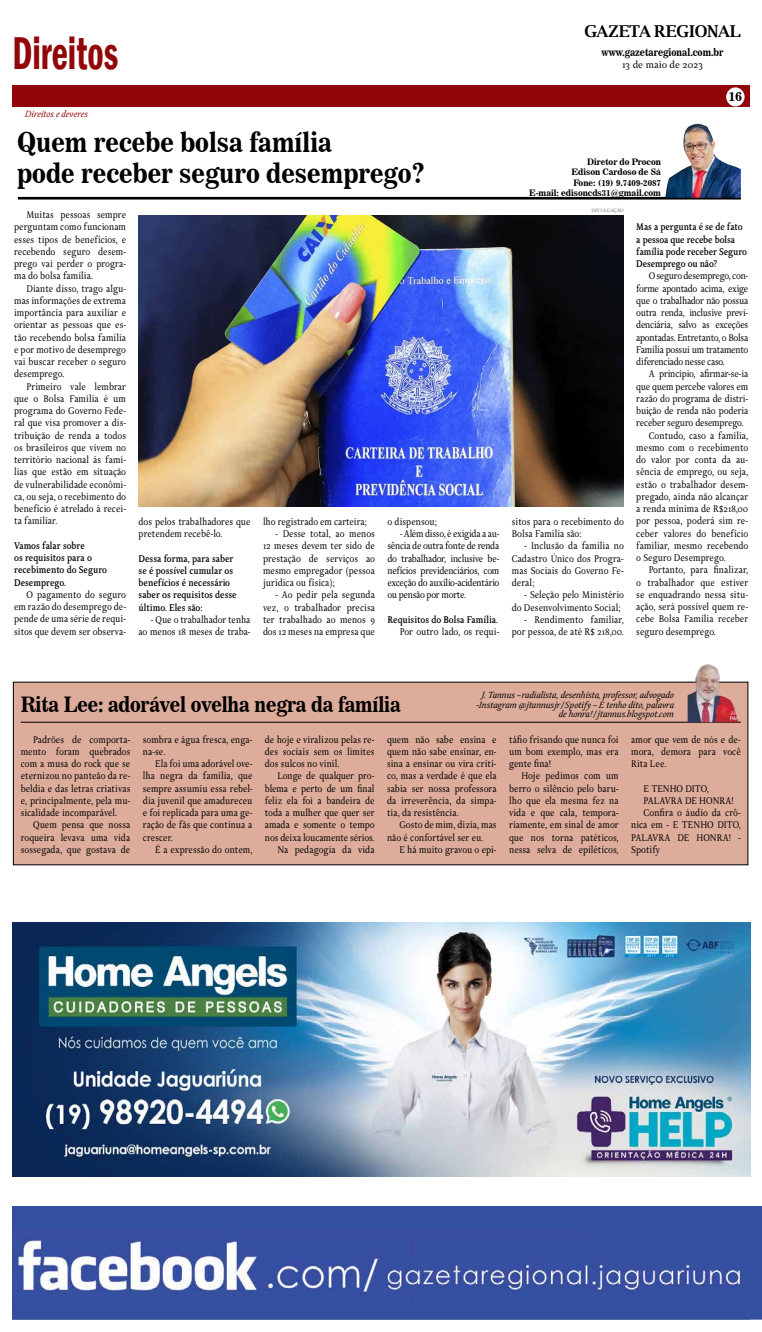
<style>
.page{position:relative;width:762px;height:1332px;background:#fff}
.page>*{position:absolute;margin:0;border:0;box-sizing:border-box;transform-origin:0 0}
.t1{font:600 condensed 47.25px "Franklin Gothic";color:#920609;scale:.75 1}
.t2{font:27.12px/30.6px "News 706 BT Bold C";color:#000;scale:.9 1}
.t3{font:21px "News 706 BT Bold C";letter-spacing:-.01em;color:#000;scale:.9 1}
.t4{font:700 16.36px "Luxi Serif";letter-spacing:-.02em;color:#000}
.t5{font:13.12px "News 706 BT Bold C";color:#000}
.t6{font:10.5px/12.2px "Delicato Pro";color:#000;text-align:justify;scale:.9 1}
.t7{font:700 10.5px/12.2px "Delicato Pro";color:#000;scale:.9 1}
.t8{font:10.5px "Delicato Pro";letter-spacing:-.02em;color:#000;scale:.9 1}
.t9{font:10.5px "News 706 BT Bold C";color:#000;scale:.87 1}
.t10{font:10.5px "Delicato Pro";letter-spacing:-.02em;color:#000}
.t11{font:italic 9.62px/9.6px "Delicato Pro";color:#000;text-align:right}
.t12{font:italic 9.62px "Delicato Pro";color:#920609}
.t13{font:8.75px/10.5px "News 706 BT Bold C";color:#000;text-align:right;scale:.96 1}
.t14{font:5.25px "Delicato Pro";color:#6d6e71}
</style>
<div class="page">
<div style="left:12px;top:85px;width:737px;height:22px;background:#920609"></div>
<div style="left:726px;top:87px;width:18px;height:19px;background:#fff;border-radius:50%"></div>
<hr style="left:18px;top:197px;width:722px;height:3px;background:#000">
<img style="left:665px;top:124px;width:75px;height:74px">
<img style="left:138px;top:216px;width:485px;height:290px">
<div style="left:13px;top:682px;width:734px;height:183px;background:#ddac9a"></div>
<hr style="left:21px;top:722px;width:719px;height:1px;background:#000">
<img style="left:687px;top:664px;width:51px;height:58px">
<img style="left:12px;top:923px;width:738px;height:254px">
<svg style="left:12px;top:1206px;width:749px;height:114px;background:#475ea8"></svg>
<h1 class="t1" style="left:12px;top:22px;width:142px">Direitos</h1>
<p class="t12" style="left:25px;top:108px;width:65px">Direitos e deveres</p>
<h2 class="t2" style="left:17px;top:127px;width:455px">Quem recebe bolsa família<br>pode receber seguro desemprego?</h2>
<p class="t6" style="left:14px;top:209px;width:126px;text-indent:12px">Muitas pessoas sempre perguntam como funcionam esses tipos de benefícios, e recebendo seguro desem&shy;prego vai perder o progra&shy;ma do bolsa família.</p>
<p class="t6" style="left:14px;top:282px;width:126px;text-indent:12px">Diante disso, trago algu&shy;mas informações de extrema importância para auxiliar e orientar as pessoas que es&shy;tão recebendo bolsa família e por motivo de desemprego vai buscar receber o seguro desemprego.</p>
<p class="t6" style="left:14px;top:380px;width:126px;text-indent:12px">Primeiro vale lembrar que o Bolsa Família é um programa do Governo Fede&shy;ral que visa promover a dis&shy;tribuição de renda a todos os brasileiros que vivem no território nacional às famí&shy;lias que estão em situação de vulnerabilidade econômi&shy;ca, ou seja, o recebimento do benefício é atrelado à recei&shy;ta familiar.</p>
<p class="t7" style="left:14px;top:540px;width:105px">Vamos falar sobre<br>os requisitos para o recebimento do Seguro<br>Desemprego.</p>
<p class="t6" style="left:14px;top:589px;width:126px;text-indent:12px">O pagamento do seguro em razão do desemprego de&shy;pende de uma série de requi&shy;sitos que devem ser observa-</p>
<p class="t6" style="left:138px;top:516px;width:126px">dos pelos trabalhadores que pretendem recebê-lo.</p>
<p class="t7" style="left:138px;top:552px;width:111px">Dessa forma, para saber se é possível cumular os benefícios é necessário saber os requisitos desse último. Eles são:</p>
<p class="t6" style="left:138px;top:614px;width:126px;text-align:right">- Que o trabalhador tenha<br>ao menos 18 meses de traba-</p>
<p class="t6" style="left:263px;top:516px;width:117px">lho registrado em carteira;</p>
<p class="t6" style="left:263px;top:528px;width:126px;text-indent:12px">- Desse total, ao menos 12 meses devem ter sido de prestação de serviços ao mesmo empregador (pessoa jurídica ou física);</p>
<p class="t6" style="left:263px;top:589px;width:126px;text-indent:12px">- Ao pedir pela segunda vez, o trabalhador precisa ter trabalhado ao menos 9 dos 12 meses na empresa que</p>
<p class="t6" style="left:387px;top:516px;width:56px">o dispensou;</p>
<p class="t6" style="left:387px;top:528px;width:126px;text-indent:12px">- Além disso, é exigida a au&shy;sência de outra fonte de renda do trabalhador, inclusive be&shy;nefícios previdenciários, com exceção do auxílio-acidentário ou pensão por morte.</p>
<p class="t7" style="left:387px;top:614px;width:125px">Requisitos do Bolsa Família.</p>
<p class="t6" style="left:400px;top:626px;width:112px">Por outro lado, os requi-</p>
<h3 class="t4" style="left:584px;top:20px;width:158px">GAZETA REGIONAL</h3>
<p class="t9" style="left:601px;top:46px;width:142px">www.gazetaregional.com.br</p>
<p class="t10" style="left:622px;top:59px;width:83px">13 de maio de 2023</p>
<p class="t5" style="left:728px;top:89px;width:15px">16</p>
<p class="t13" style="left:529px;top:156px;width:139px">Diretor do Procon<br>Edison Cardoso de Sá<br>Fone: (19) 9.7409-2087<br>E-mail: edisoncds31@gmail.com</p>
<p class="t14" style="left:591px;top:207px;width:34px">DIVULGAÇÃO</p>
<p class="t6" style="left:512px;top:516px;width:126px">sitos para o recebimento do<br>Bolsa Família são:</p>
<p class="t6" style="left:512px;top:540px;width:126px;text-indent:12px">- Inclusão da família no Cadastro Único dos Progra&shy;mas Sociais do Governo Fe&shy;deral;</p>
<p class="t6" style="left:512px;top:589px;width:126px;text-indent:12px">- Seleção pelo Ministério do Desenvolvimento Social;</p>
<p class="t6" style="left:512px;top:614px;width:126px;text-align:right">- Rendimento familiar, por pessoa, de até R$ 218,00.</p>
<p class="t7" style="left:636px;top:221px;width:124px">Mas a pergunta é se de fato a pessoa que recebe bolsa família pode receber Seguro<br>Desemprego ou não?</p>
<p class="t6" style="left:636px;top:270px;width:126px;text-indent:12px">O seguro desemprego, con&shy;forme apontado acima, exige que o trabalhador não possua outra renda, inclusive previ&shy;denciária, salvo as exceções apontadas. Entretanto, o Bolsa Família possui um tratamento diferenciado nesse caso.</p>
<p class="t8" style="left:648px;top:368px;width:112px">A princípio, afirmar-se-ia</p>
<p class="t8" style="left:636px;top:380px;width:126px">que quem percebe valores em</p>
<p class="t8" style="left:636px;top:392px;width:126px">razão do programa de distri-</p>
<p class="t8" style="left:636px;top:405px;width:126px">buição de renda não poderia</p>
<p class="t8" style="left:636px;top:417px;width:121px">receber seguro desemprego.</p>
<p class="t6" style="left:648px;top:429px;width:112px">Contudo, caso a família,</p>
<p class="t6" style="left:636px;top:442px;width:126px">mesmo com o recebimento</p>
<p class="t6" style="left:636px;top:454px;width:126px">do valor por conta da au-</p>
<p class="t6" style="left:636px;top:466px;width:126px">sência de emprego, ou seja,</p>
<p class="t6" style="left:636px;top:478px;width:126px">estão o trabalhador desem-</p>
<p class="t6" style="left:636px;top:491px;width:126px">pregado, ainda não alcançar</p>
<p class="t6" style="left:636px;top:503px;width:126px">a renda mínima de R$218,00</p>
<p class="t6" style="left:636px;top:515px;width:126px">por pessoa, poderá sim re-</p>
<p class="t6" style="left:636px;top:527px;width:126px">ceber valores do benefício</p>
<p class="t6" style="left:636px;top:540px;width:126px">familiar, mesmo recebendo</p>
<p class="t6" style="left:636px;top:552px;width:101px">o Seguro Desemprego.</p>
<p class="t6" style="left:648px;top:564px;width:112px">Portanto, para finalizar,</p>
<p class="t6" style="left:636px;top:576px;width:126px">o trabalhador que estiver</p>
<p class="t6" style="left:636px;top:589px;width:126px">se enquadrando nessa situ-</p>
<p class="t6" style="left:636px;top:601px;width:126px">ação, será possível quem re-</p>
<p class="t6" style="left:636px;top:613px;width:126px">cebe Bolsa Família receber</p>
<p class="t6" style="left:636px;top:625px;width:90px">seguro desemprego.</p>
<h3 class="t3" style="left:21px;top:691px;width:424px">Rita Lee: adorável ovelha negra da família</h3>
<p class="t11" style="left:476px;top:690px;width:199px">J. Tannus –radialista, desenhista, professor, advogado -Instagram @jtannusjr/Spotify – E tenho dito, palavra</p>
<p class="t11" style="left:558px;top:710px;width:117px">de honra!/jtannus.blogspot.com</p>
<p class="t6" style="left:21px;top:733px;width:123px;text-indent:12px">Padrões de comporta&shy;mento foram quebrados com a musa do rock que se eternizou no panteão da re&shy;beldia e das letras criativas e, principalmente, pela mu&shy;sicalidade incomparável.</p>
<p class="t6" style="left:21px;top:819px;width:123px;text-indent:12px">Quem pensa que nossa roqueira levava uma vida sossegada, que gostava de</p>
<p class="t6" style="left:143px;top:733px;width:123px">sombra e água fresca, enga&shy;na-se.</p>
<p class="t6" style="left:143px;top:758px;width:123px;text-indent:12px">Ela foi uma adorável ove&shy;lha negra da família, que sempre assumiu essa rebel&shy;dia juvenil que amadureceu e foi replicada para uma ge&shy;ração de fãs que continua a crescer.</p>
<p class="t6" style="left:155px;top:844px;width:109px">É a expressão do ontem,</p>
<p class="t6" style="left:265px;top:733px;width:123px">de hoje e viralizou pelas re&shy;des sociais sem os limites dos sulcos no vinil.</p>
<p class="t6" style="left:265px;top:770px;width:123px;text-align:right">Longe de qualquer pro&shy;blema e perto de um final feliz ela foi a bandeira de toda a mulher que quer ser amada e somente o tempo nos deixa loucamente sérios.<br>Na pedagogia da vida</p>
<p class="t6" style="left:387px;top:733px;width:123px">quem não sabe ensina e quem não sabe ensinar, en&shy;sina a ensinar ou vira críti&shy;co, mas a verdade é que ela sabia ser nossa professora da irreverência, da simpa&shy;tia, da resistência.</p>
<p class="t6" style="left:387px;top:819px;width:123px;text-indent:12px">Gosto de mim, dizia, mas não é confortável ser eu.</p>
<p class="t6" style="left:399px;top:844px;width:110px">E há muito gravou o epi-</p>
<p class="t6" style="left:509px;top:733px;width:123px">táfio frisando que nunca foi um bom exemplo, mas era gente fina!</p>
<p class="t6" style="left:509px;top:770px;width:123px;text-indent:12px">Hoje pedimos com um berro o silêncio pelo baru&shy;lho que ela mesma fez na vida e que cala, tempora&shy;riamente, em sinal de amor que nos torna patéticos, nessa selva de epiléticos,</p>
<p class="t6" style="left:631px;top:733px;width:123px">amor que vem de nós e de&shy;mora, demora para você Rita Lee.</p>
<p class="t6" style="left:643px;top:782px;width:74px">E TENHO DITO,</p>
<p class="t6" style="left:643px;top:795px;width:102px">PALAVRA DE HONRA!</p>
<p class="t6" style="left:643px;top:807px;width:110px">Confira o áudio da crô-</p>
<p class="t6" style="left:631px;top:819px;width:123px">nica em - E TENHO DITO,</p>
<p class="t6" style="left:631px;top:831px;width:123px">PALAVRA DE HONRA! -</p>
<p class="t6" style="left:631px;top:844px;width:34px">Spotify</p>
</div>
